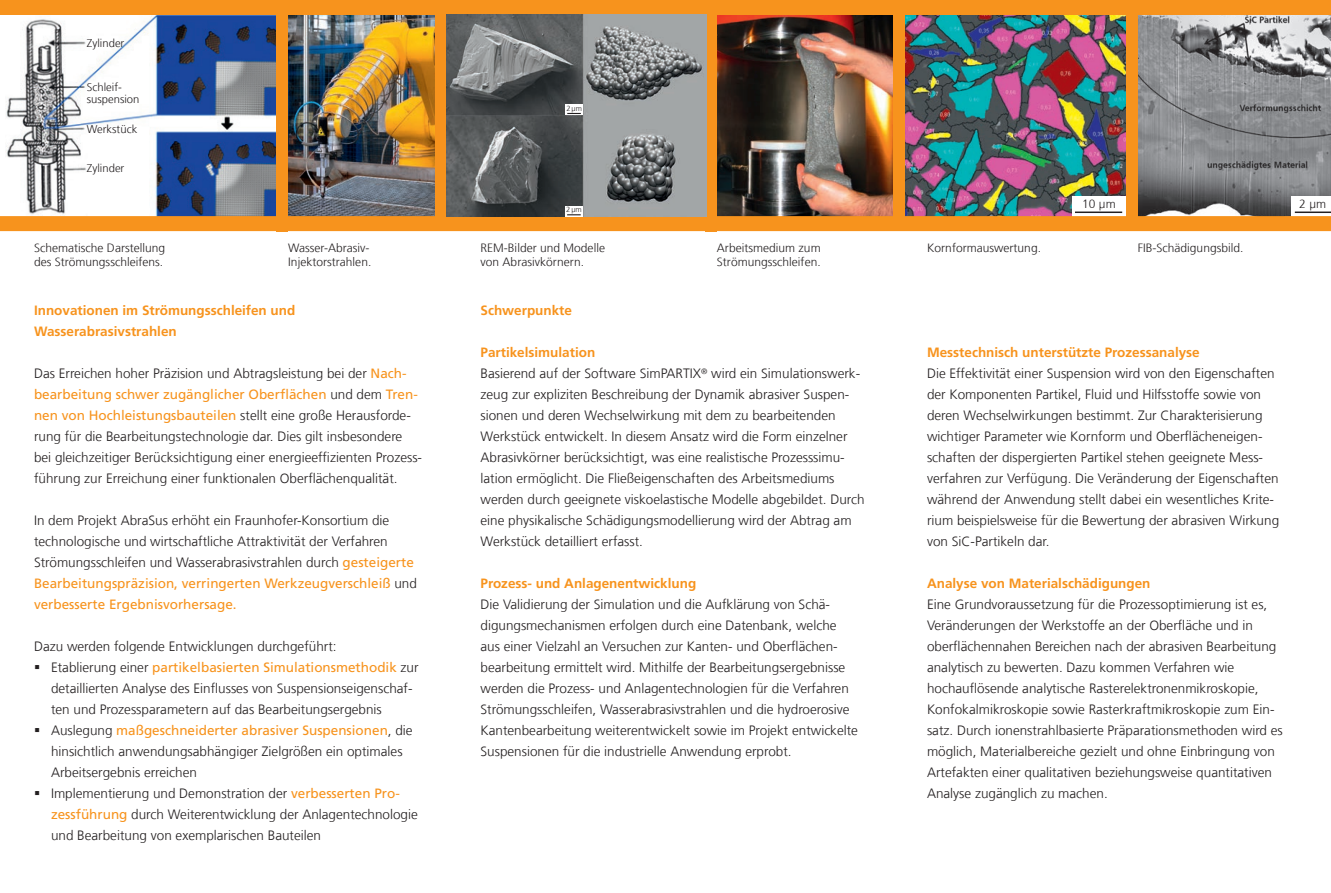
<style>
.page{position:relative;width:1331px;height:893px;background:#fff}
.page>*{position:absolute;margin:0;border:0;box-sizing:border-box;transform-origin:0 0}
.t1{font:300 13.5px/21px "Frutiger LT Com";color:#231f20}
.t2{font:700 13.5px/21px "Frutiger LT Com";color:#f7931d}
.t3{font:300 12px/14.9px "Frutiger";color:#231f20}
.t4{font:300 11.25px/12px "Frutiger";color:#231f20}
.t5{font:300 7.5px "Frutiger";letter-spacing:.065em;color:#231f20}
.s1{font-weight:400;color:#f7931d}
.s2{font-weight:700;color:#f7931d}
</style>
<div class="page">
<img style="left:905px;top:15px;width:221px;height:201px">
<img style="left:288px;top:15px;width:147px;height:201px">
<img style="left:717px;top:15px;width:176px;height:201px">
<img style="left:1138px;top:15px;width:193px;height:201px">
<img style="left:6px;top:15px;width:270px;height:201px">
<div style="left:0;top:0;width:1331px;height:15px;background:#f7931d"></div>
<svg style="left:1126px;top:231px;width:12px;height:1px"></svg>
<div style="left:276px;top:0;width:12px;height:231px;background:#f7931d"></div>
<div style="left:435px;top:0;width:11px;height:227px;background:#f7931d"></div>
<div style="left:893px;top:0;width:12px;height:219px;background:#f7931d"></div>
<div style="left:705px;top:0;width:12px;height:231px;background:#f7931d"></div>
<div style="left:1072px;top:197px;width:57px;height:22px;background:#fff"></div>
<hr style="left:1075px;top:212px;width:47px;height:1px;background:#231f20">
<div style="left:1292px;top:197px;width:39px;height:22px;background:#fff"></div>
<hr style="left:1295px;top:212px;width:36px;height:1px;background:#231f20">
<div style="left:0;top:216px;width:1331px;height:15px;background:#f7931d"></div>
<div style="left:1126px;top:0;width:12px;height:227px;background:#f7931d"></div>
<img style="left:446px;top:14px;width:260px;height:203px">
<div style="left:565px;top:104px;width:18px;height:11px;background:#fff"></div>
<svg style="left:567px;top:113px;width:14px;height:1px"></svg>
<div style="left:565px;top:206px;width:18px;height:10px;background:#fff"></div>
<svg style="left:567px;top:214px;width:14px;height:1px"></svg>
<p class="t4" style="left:87px;top:37px;width:39px">Zylinder</p>
<p class="t4" style="left:87px;top:82px;width:54px">Schleif&shy;suspension</p>
<p class="t4" style="left:87px;top:123px;width:52px">Werkstück</p>
<p class="t4" style="left:87px;top:163px;width:39px">Zylinder</p>
<p class="t3" style="left:34px;top:240px;width:133px">Schematische Darstellung des Strömungsschleifens.</p>
<p class="t3" style="left:288px;top:240px;width:85px">Wasser-Abrasiv-<br>Injektorstrahlen.</p>
<p class="t2" style="left:34px;top:300px;width:263px">Innovationen im Strömungsschleifen und<br>Wasserabrasivstrahlen</p>
<p class="t1" style="left:34px;top:363px;width:390px">Das Erreichen hoher Präzision und Abtragsleistung bei der <span class="s1">Nach--bearbeitung schwer zugänglicher Oberflächen</span> und dem <span class="s1">Tren&shy;nen von Hochleistungsbauteilen</span> stellt eine große Herausforde&shy;rung für die Bearbeitungstechnologie dar. Dies gilt insbesondere bei gleichzeitiger Berücksichtigung einer energieeffizienten Prozess&shy;führung zur Erreichung einer funktionalen Oberflächenqualität.</p>
<p class="t1" style="left:34px;top:510px;width:384px">In dem Projekt AbraSus erhöht ein Fraunhofer-Konsortium die technologische und wirtschaftliche Attraktivität der Verfahren Strömungsschleifen und Wasserabrasivstrahlen durch <span class="s1">gesteigerte Bearbeitungspräzision, verringerten Werkzeugverschleiß</span> und <span class="s1">verbesserte Ergebnisvorhersage.</span></p>
<p class="t1" style="left:51px;top:636px;width:369px;text-indent:-17px">Dazu werden folgende Entwicklungen durchgeführt:<br>Etablierung einer <span class="s1">partikelbasierten Simulationsmethodik</span> zur detaillierten Analyse des Einflusses von Suspensionseigenschaf&shy;ten und Prozessparametern auf das Bearbeitungsergebnis Auslegung <span class="s1">maßgeschneiderter abrasiver Suspensionen</span>, die hinsichtlich anwendungsabhängiger Zielgrößen ein optimales Arbeitsergebnis erreichen<br>Implementierung und Demonstration der <span class="s1">verbesserten Pro&shy;zessführung</span> durch Weiterentwicklung der Anlagentechnologie und Bearbeitung von exemplarischen Bauteilen</p>
<p class="t5" style="left:566px;top:104px;width:17px">2µm</p>
<p class="t5" style="left:566px;top:205px;width:17px">2µm</p>
<p class="t3" style="left:480px;top:240px;width:126px">REM-Bilder und Modelle von Abrasivkörnern.</p>
<p class="t3" style="left:1082px;top:197px;width:35px">10 µm</p>
<p class="t3" style="left:1299px;top:197px;width:28px">2 µm</p>
<p class="t3" style="left:717px;top:240px;width:105px">Arbeitsmedium zum</p>
<p class="t3" style="left:927px;top:240px;width:115px">Kornformauswertung.</p>
<p class="t3" style="left:1138px;top:240px;width:107px">FIB-Schädigungsbild.</p>
<p class="t3" style="left:717px;top:255px;width:105px">Strömungsschleifen.</p>
<p class="t2" style="left:480px;top:300px;width:93px">Schwerpunkte</p>
<p class="t1" style="left:480px;top:342px;width:386px"><span class="s2">Partikelsimulation<br></span>Basierend auf der Software SimPARTIX<sup>®</sup> wird ein Simulationswerk&shy;zeug zur expliziten Beschreibung der Dynamik abrasiver Suspen&shy;sionen und deren Wechselwirkung mit dem zu bearbeitenden Werkstück entwickelt. In diesem Ansatz wird die Form einzelner Abrasivkörner berücksichtigt, was eine realistische Prozesssimu&shy;lation ermöglicht. Die Fließeigenschaften des Arbeitsmediums werden durch geeignete viskoelastische Modelle abgebildet. Durch eine physikalische Schädigungsmodellierung wird der Abtrag am Werkstück detailliert erfasst.</p>
<p class="t2" style="left:480px;top:573px;width:217px">Prozess- und Anlagenentwicklung</p>
<p class="t1" style="left:480px;top:594px;width:379px">Die Validierung der Simulation und die Aufklärung von Schä&shy;digungsmechanismen erfolgen durch eine Datenbank, welche aus einer Vielzahl an Versuchen zur Kanten- und Oberflächen&shy;bearbeitung ermittelt wird. Mithilfe der Bearbeitungsergebnisse werden die Prozess- und Anlagentechnologien für die Verfahren Strömungsschleifen, Wasserabrasivstrahlen und die hydroerosive Kantenbearbeitung weiterentwickelt sowie im Projekt entwickelte Suspensionen für die industrielle Anwendung erprobt.</p>
<p class="t2" style="left:927px;top:342px;width:274px">M esstechnisch unterstützte Prozessanalyse</p>
<p class="t1" style="left:927px;top:363px;width:354px">Die Effektivität einer Suspension wird von den Eigenschaften der Komponenten Partikel, Fluid und Hilfsstoffe sowie von deren Wechselwirkungen bestimmt. Zur Charakterisierung wichtiger Parameter wie Kornform und Oberflächeneigen&shy;schaften der dispergierten Partikel stehen geeignete Mess&shy;verfahren zur Verfügung. Die Veränderung der Eigenschaften während der Anwendung stellt dabei ein wesentliches Krite&shy;rium beispielsweise für die Bewertung der abrasiven Wirkung von SiC-Partikeln dar.</p>
<p class="t2" style="left:927px;top:573px;width:225px">Analyse von Materialschädigungen</p>
<p class="t1" style="left:927px;top:594px;width:357px">Eine Grundvoraussetzung für die Prozessoptimierung ist es, Veränderungen der Werkstoffe an der Oberfläche und in oberflächennahen Bereichen nach der abrasiven Bearbeitung analytisch zu bewerten. Dazu kommen Verfahren wie hochauflösende analytische Rasterelektronenmikroskopie, Konfokalmikroskopie sowie Rasterkraftmikroskopie zum Ein&shy;satz. Durch ionenstrahlbasierte Präparationsmethoden wird es möglich, Materialbereiche gezielt und ohne Einbringung von Artefakten einer qualitativen beziehungsweise quantitativen Analyse zugänglich zu machen.</p>
</div>
